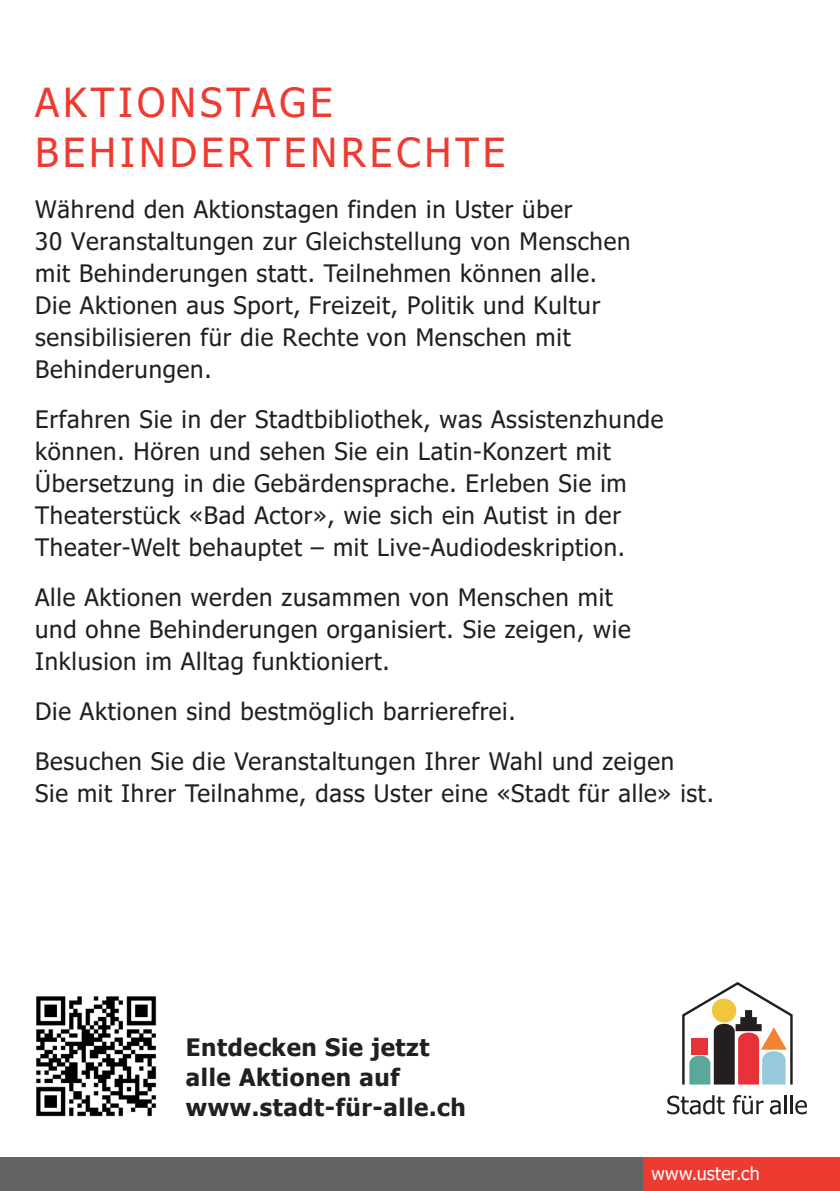
<style>
.page{position:relative;width:840px;height:1191px;background:#fff}
.page>*{position:absolute;margin:0;border:0;box-sizing:border-box;transform-origin:0 0}
.t1{font:40px/50px "Tahoma";letter-spacing:.1em;color:#ee3b32}
.t2{font:24px/32px "Tahoma";letter-spacing:.03em;color:#231f20}
.t3{font:700 24px/30px "Tahoma";letter-spacing:.025em;color:#231f20}
.t4{font:18px "Tahoma";letter-spacing:.015em;color:#fff}
</style>
<div class="page">
<svg style="left:667px;top:1095px;width:57px;height:19px"></svg>
<svg style="left:732px;top:1095px;width:31px;height:19px"></svg>
<svg style="left:769px;top:1100px;width:11px;height:14px"></svg>
<hr style="left:783px;top:1095px;width:3px;height:19px;background:#231f20">
<hr style="left:789px;top:1095px;width:3px;height:19px;background:#231f20">
<svg style="left:795px;top:1100px;width:11px;height:14px"></svg>
<svg style="left:682px;top:982px;width:111px;height:103px"></svg>
<img style="left:36px;top:996px;width:121px;height:121px">
<div style="left:0;top:1157px;width:642px;height:34px;background:#636366"></div>
<div style="left:642px;top:1157px;width:197px;height:34px;background:#ee3b32"></div>
<h2 class="t1" style="left:35px;top:80px;width:471px">AKTIONSTAGE<br>BEHINDERTENRECHTE</h2>
<p class="t2" style="left:35px;top:195px;width:596px">Während den Aktionstagen finden in Uster über<br>30 Veranstaltungen zur Gleichstellung von Menschen mit Behinderungen statt. Teilnehmen können alle.<br>Die Aktionen aus Sport, Freizeit, Politik und Kultur sensibilisieren für die Rechte von Menschen mit Behinderungen.</p>
<p class="t2" style="left:35px;top:405px;width:629px">Erfahren Sie in der Stadtbibliothek, was Assistenzhunde können. Hören und sehen Sie ein Latin-Konzert mit Übersetzung in die Gebärdensprache. Erleben Sie im Theaterstück «Bad Actor», wie sich ein Autist in der Theater-Welt behauptet – mit Live-Audiodeskription.</p>
<p class="t2" style="left:35px;top:583px;width:596px">Alle Aktionen werden zusammen von Menschen mit und ohne Behinderungen organisiert. Sie zeigen, wie<br>Inklusion im Alltag funktioniert.</p>
<p class="t2" style="left:35px;top:697px;width:482px">Die Aktionen sind bestmöglich barrierefrei.</p>
<p class="t2" style="left:35px;top:747px;width:680px">Besuchen Sie die Veranstaltungen Ihrer Wahl und zeigen<br>Sie mit Ihrer Teilnahme, dass Uster eine «Stadt für alle» ist.</p>
<p class="t3" style="left:186px;top:1033px;width:281px">Entdecken Sie jetzt alle Aktionen auf www.stadt-für-alle.ch</p>
<p class="t4" style="left:651px;top:1161px;width:110px">www.uster.ch</p>
</div>
